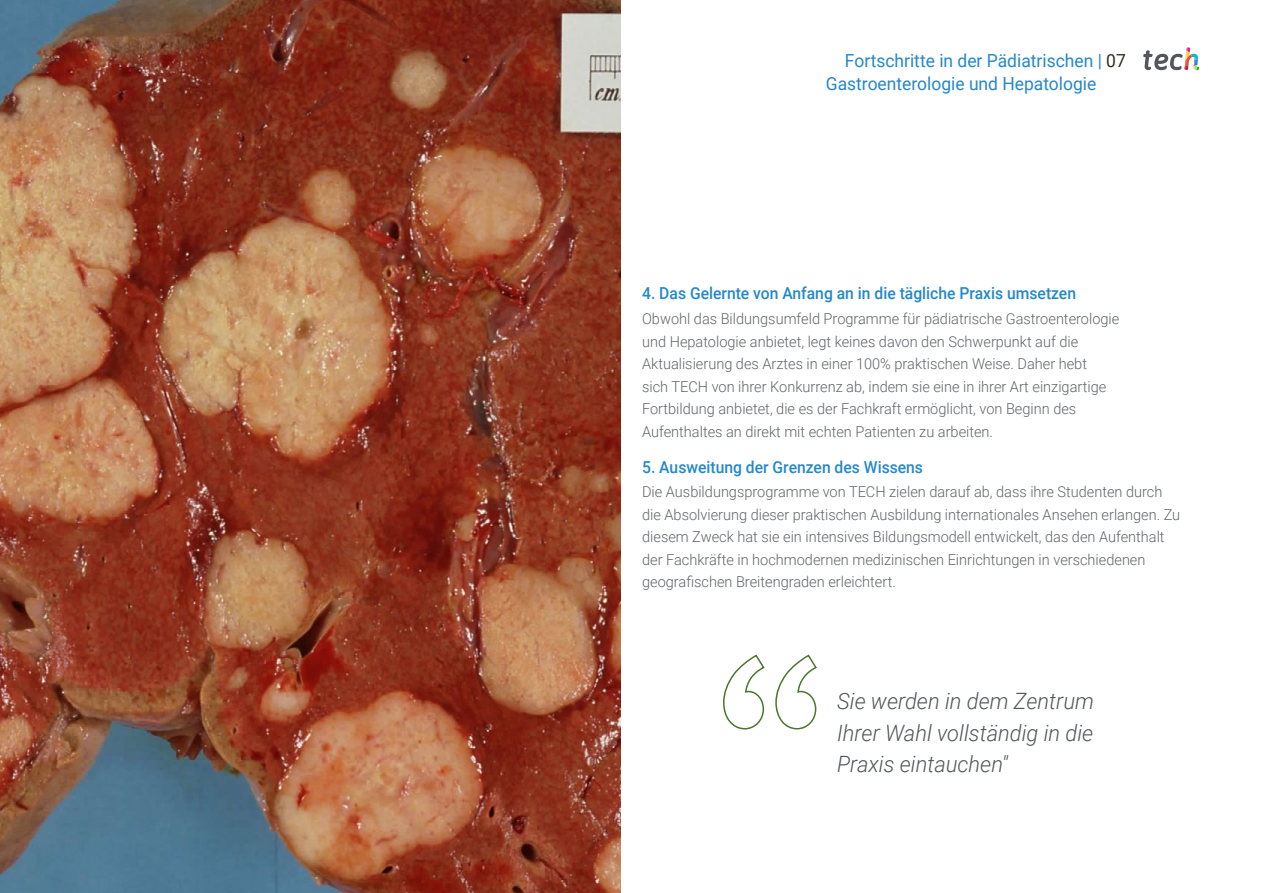
<style>
.page{position:relative;width:1263px;height:893px;background:#fff}
.page>*{position:absolute;margin:0;border:0;box-sizing:border-box;transform-origin:0 0}
.t1{font:italic 300 22.5px/31.5px "Roboto";color:#52555b;text-align:justify}
.t2{font:18px/23.4px "Roboto";color:#2488c9}
.t3{font:500 16.5px "Roboto";color:#2488c9;scale:.95 1}
.t4{font:300 15px/22.5px "Roboto";color:#61646a}
.s1{color:#312e20}
</style>
<div class="page">
<img style="left:0;top:0;width:621px;height:893px">
<svg style="left:723px;top:654px;width:94px;height:76px"></svg>
<svg style="left:1143px;top:47px;width:56px;height:24px"></svg>
<p class="t2" style="left:826px;top:48px;width:302px;text-indent:19px">Fortschritte in der Pädiatrischen | <span class="s1">07<br></span>Gastroenterologie und Hepatologie</p>
<p class="t3" style="left:642px;top:282px;width:458px">4. Das Gelernte von Anfang an in die tägliche Praxis umsetzen</p>
<p class="t4" style="left:642px;top:307px;width:479px">Obwohl das Bildungsumfeld Programme für pädiatrische Gastroenterologie und Hepatologie anbietet, legt keines davon den Schwerpunkt auf die Aktualisierung des Arztes in einer 100% praktischen Weise. Daher hebt<br>sich TECH von ihrer Konkurrenz ab, indem sie eine in ihrer Art einzigartige Fortbildung anbietet, die es der Fachkraft ermöglicht, von Beginn des Aufenthaltes an direkt mit echten Patienten zu arbeiten.</p>
<p class="t3" style="left:642px;top:455px;width:297px">5. Ausweitung der Grenzen des Wissens</p>
<p class="t4" style="left:642px;top:480px;width:540px">Die Ausbildungsprogramme von TECH zielen darauf ab, dass ihre Studenten durch die Absolvierung dieser praktischen Ausbildung internationales Ansehen erlangen. Zu diesem Zweck hat sie ein intensives Bildungsmodell entwickelt, das den Aufenthalt der Fachkräfte in hochmodernen medizinischen Einrichtungen in verschiedenen geografischen Breitengraden erleichtert.</p>
<h1 class="t1" style="left:837px;top:684px;width:258px">Sie werden in dem Zentrum Ihrer Wahl vollständig in die Praxis eintauchen"</h1>
</div>
